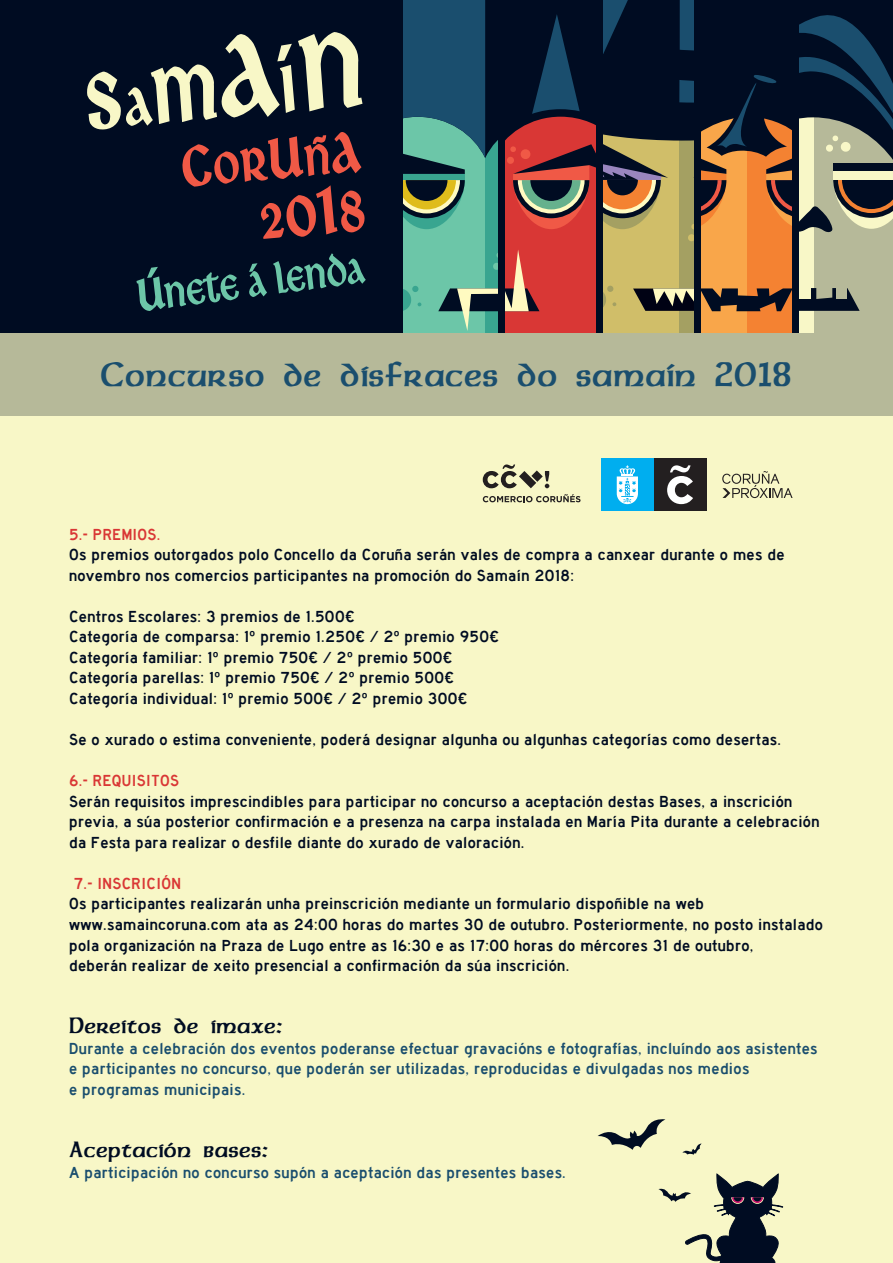
<style>
.page{position:relative;width:893px;height:1263px;background:#000c22}
.page>*{position:absolute;margin:0;border:0;box-sizing:border-box;transform-origin:0 0}
.t1{font:82.05px/59.2px "Ardagh";color:#f05946;text-align:right}
.t2{font:50.55px "Ardagh";color:#6cc6a8}
.t3{font:700 34.5px "Dalelands Uncial Condensed";letter-spacing:.02em;color:#1a4e6e;scale:1.04 1}
.t4{font:700 22.5px "Dalelands Uncial Condensed";letter-spacing:.02em;color:#000c22;scale:1.04 1}
.t5{font:16.5px/20.5px "Highway Gothic";letter-spacing:.02em;color:#000c22;scale:1.04 1}
.t6{font:16.5px/20.5px "Highway Gothic";letter-spacing:.02em;color:#1a4e6e;scale:1.04 1}
.t7{font:16.5px "Highway Gothic";letter-spacing:.02em;color:#d93735;scale:1.04 1}
.s1{font-size:62.85px}
.s2{font-size:65.85px}
.s3{font-size:61.35px}
.s4{font-size:71.25px}
.s5{font-size:94.05px}
.s6{font-size:64.65px}
</style>
<div class="page">
<svg style="left:404px;top:0;width:489px;height:334px"></svg>
<div style="left:498px;top:0;width:7px;height:342px;background:#000c22"></div>
<div style="left:596px;top:0;width:7px;height:342px;background:#000c22"></div>
<div style="left:694px;top:0;width:7px;height:342px;background:#000c22"></div>
<div style="left:792px;top:0;width:6px;height:342px;background:#000c22"></div>
<svg style="left:87px;top:32px;width:275px;height:98px"></svg>
<div style="left:0;top:340px;width:893px;height:923px;background:#b6b999"></div>
<div style="left:0;top:417px;width:893px;height:846px;background:#f8f7c7"></div>
<svg style="left:483px;top:464px;width:66px;height:24px"></svg>
<svg style="left:483px;top:494px;width:97px;height:8px"></svg>
<div style="left:654px;top:458px;width:52px;height:53px;background:#231f20"></div>
<svg style="left:667px;top:465px;width:26px;height:39px"></svg>
<div style="left:601px;top:458px;width:53px;height:53px;background:#00aeef"></div>
<svg style="left:617px;top:465px;width:21px;height:39px"></svg>
<svg style="left:722px;top:471px;width:71px;height:27px"></svg>
<svg style="left:598px;top:1119px;width:67px;height:31px"></svg>
<svg style="left:682px;top:1143px;width:20px;height:12px"></svg>
<svg style="left:658px;top:1173px;width:125px;height:90px"></svg>
<h1 class="t1" style="left:179px;top:136px;width:181px;rotate:-5deg">C<span class="s1">O</span><span class="s2">R</span>U<span class="s3">Ñ</span>A<br><span class="s4">2</span>0<span class="s5">1</span>8</h1>
<h2 class="t2" style="left:134px;top:273px;width:230px;rotate:-7deg"><span class="s6">Ú</span>nete á lenda</h2>
<h3 class="t3" style="left:100px;top:356px;width:666px">Concurso de disfraces do samaín 2018</h3>
<p class="t7" style="left:69px;top:525px;width:89px">5.- PREMIOS.</p>
<p class="t5" style="left:69px;top:545px;width:689px">Os premios outorgados polo Concello da Coruña serán vales de compra a canxear durante o mes de novembro nos comercios participantes na promoción do Samaín 2018:</p>
<p class="t5" style="left:69px;top:606px;width:415px">Centros Escolares: 3 premios de 1.500€<br>Categoría de comparsa: 1º premio 1.250€ / 2º premio 950€ Categoría familiar: 1º premio 750€ / 2º premio 500€ Categoría parellas: 1º premio 750€ / 2º premio 500€ Categoría individual: 1º premio 500€ / 2º premio 300€</p>
<p class="t5" style="left:69px;top:730px;width:686px">Se o xurado o estima conveniente, poderá designar algunha ou algunhas categorías como desertas.</p>
<p class="t7" style="left:69px;top:772px;width:107px">6.- REQUISITOS</p>
<p class="t5" style="left:69px;top:791px;width:723px">Serán requisitos imprescindibles para participar no concurso a aceptación destas Bases, a inscrición previa, a súa posterior confirmación e a presenza na carpa instalada en María Pita durante a celebración da Festa para realizar o desfile diante do xurado de valoración.</p>
<p class="t7" style="left:74px;top:875px;width:105px">7.- INSCRICIÓN</p>
<p class="t5" style="left:69px;top:894px;width:726px">Os participantes realizarán unha preinscrición mediante un formulario dispoñible na web www.samaincoruna.com ata as 24:00 horas do martes 30 de outubro. Posteriormente, no posto instalado pola organización na Praza de Lugo entre as 16:30 e as 17:00 horas do mércores 31 de outubro,<br>deberán realizar de xeito presencial a confirmación da súa inscrición.</p>
<h3 class="t4" style="left:69px;top:1014px;width:207px">Dereitos de imaxe:</h3>
<p class="t6" style="left:69px;top:1038px;width:721px">Durante a celebración dos eventos poderanse efectuar gravacións e fotografías, incluíndo aos asistentes e participantes no concurso, que poderán ser utilizadas, reproducidas e divulgadas nos medios<br>e programas municipais.</p>
<h3 class="t4" style="left:69px;top:1137px;width:193px">Aceptación bases:</h3>
<p class="t6" style="left:69px;top:1162px;width:479px">A participación no concurso supón a aceptación das presentes bases.</p>
</div>
